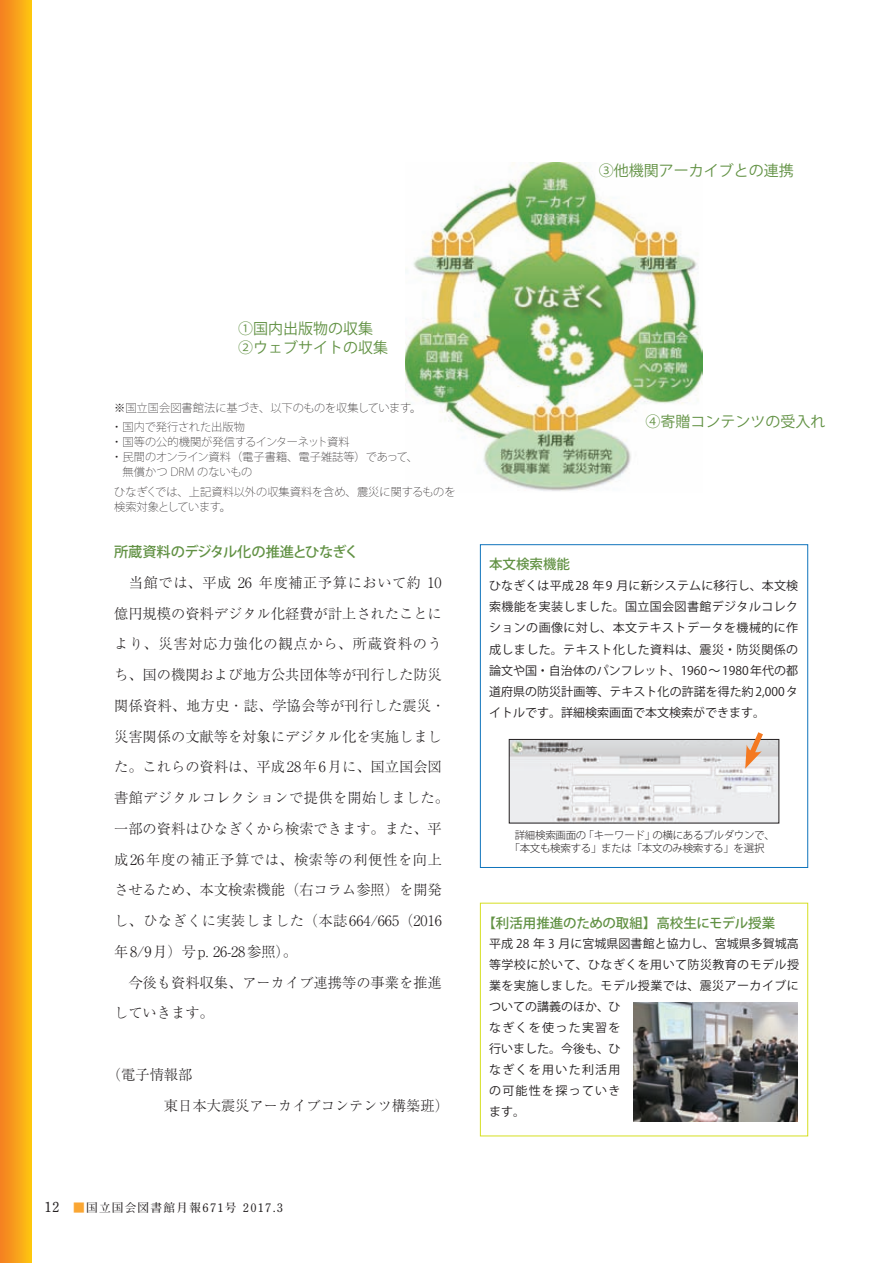
<style>
.page{position:relative;width:893px;height:1263px;background:#fff}
.page>*{position:absolute;margin:0;border:0;box-sizing:border-box;transform-origin:0 0}
.t1{font:15px/19.5px "Koz Go Pro Regular 90 msp RKSJ H";color:#619143}
.t2{font:14.25px/30.8px "Ryumin Pro Light 90 msp RKSJ H";color:#231f20}
.t3{font:14.25px "Koz Go Pro Medium 90 msp RKSJ H";letter-spacing:-.02em;color:#619143}
.t4{font:13.5px "Koz Go Pro Medium 90 msp RKSJ H";color:#619143}
.t5{font:12px/21.3px "Koz Go Pro Regular 90 msp RKSJ H";letter-spacing:.005em;color:#231f20;text-align:justify}
.t6{font:12px/21px "Koz Go Pro Regular 90 msp RKSJ H";letter-spacing:.035em;color:#231f20}
.t7{font:11.7px "Futo Min A101 Pro Bold 90 msp RKSJ H";letter-spacing:.1em;color:#231f20}
.t8{font:11.25px/19.2px "Koz Go Pro Extra Light 90 msp RKSJ H";color:#231f20}
.t9{font:10.5px/13.5px "Koz Go Pro Light 90 msp RKSJ H";letter-spacing:-.03em;color:#231f20}
.s1{font-size:13.8px}
.s2{color:#faa633}
</style>
<div class="page">
<div style="left:0;top:0;width:32px;height:1263px;background:linear-gradient(to right,#f47d23,#fec411)"></div>
<img style="left:405px;top:163px;width:298px;height:328px">
<img style="left:633px;top:1002px;width:165px;height:120px">
<div style="left:480px;top:903px;width:328px;height:233px;border:1px solid #d6df21"></div>
<div style="left:480px;top:544px;width:328px;height:324px;border:1px solid #1074bc"></div>
<img style="left:511px;top:741px;width:266px;height:80px">
<div style="left:509px;top:739px;width:270px;height:84px;border:1px solid #231f20"></div>
<svg style="left:744px;top:732px;width:23px;height:37px"></svg>
<p class="t1" style="left:599px;top:163px;width:197px">③他機関アーカイブとの連携</p>
<p class="t1" style="left:238px;top:320px;width:151px">①国内出版物の収集<br>②ウェブサイトの収集</p>
<p class="t8" style="left:111px;top:400px;width:312px">※国立国会図書館法に基づき、以下のものを収集しています。・国内で発行された出版物</p>
<p class="t8" style="left:111px;top:434px;width:240px">・国等の公的機関が発信するインターネット資料</p>
<p class="t8" style="left:111px;top:449px;width:308px">・民間のオンライン資料（電子書籍、電子雑誌等）であって、</p>
<p class="t8" style="left:123px;top:464px;width:131px">無償かつ DRM のないもの</p>
<p class="t8" style="left:114px;top:485px;width:343px;line-height:15px">ひなぎくでは、上記資料以外の収集資料を含め、震災に関するものを検索対象としています。</p>
<p class="t3" style="left:114px;top:546px;width:246px">所蔵資料のデジタル化の推進とひなぎく</p>
<p class="t2" style="left:114px;top:569px;width:336px">　当館では、平成 26 年度補正予算において約 10億円規模の資料デジタル化経費が計上されたことにより、災害対応力強化の観点から、所蔵資料のうち、国の機関および地方公共団体等が刊行した防災関係資料、地方史・誌、学協会等が刊行した震災・災害関係の文献等を対象にデジタル化を実施しました。これらの資料は、平成28年6月に、国立国会図書館デジタルコレクションで提供を開始しました。一部の資料はひなぎくから検索できます。また、平成26年度の補正予算では、検索等の利便性を向上させるため、本文検索機能（右コラム参照）を開発し、ひなぎくに実装しました（本誌664/665（2016年8/9月）号p. 26-28参照）。<br>　今後も資料収集、アーカイブ連携等の事業を推進していきます。</p>
<p class="t2" style="left:164px;top:1061px;width:286px;text-indent:-57px">（電子情報部<br>東日本大震災アーカイブコンテンツ構築班）</p>
<p class="t7" style="left:45px;top:1203px;width:240px"><span class="s1">12　</span><span class="s2">■</span>国立国会図書館月報671号 2017.3</p>
<p class="t1" style="left:645px;top:414px;width:181px">④寄贈コンテンツの受入れ</p>
<p class="t4" style="left:489px;top:559px;width:82px">本文検索機能</p>
<p class="t5" style="left:489px;top:576px;width:311px">ひなぎくは平成 28 年 9 月に新システムに移行し、本文検索機能を実装しました。国立国会図書館デジタルコレクションの画像に対し、本文テキストデータを機械的に作成しました。テキスト化した資料は、震災・防災関係の論文や国・自治体のパンフレット、1960 ～ 1980 年代の都道府県の防災計画等、テキスト化の許諾を得た約 2,000 タイトルです。詳細検索画面で本文検索ができます。</p>
<p class="t9" style="left:510px;top:829px;width:267px;text-indent:5px">詳細検索画面の「キーワード」の横にあるプルダウンで、「本文も検索する」または「本文のみ検索する」を選択</p>
<p class="t4" style="left:482px;top:917px;width:294px">【利活用推進のための取組】高校生にモデル授業</p>
<p class="t6" style="left:489px;top:934px;width:311px">平成 28 年 3 月に宮城県図書館と協力し、宮城県多賀城高等学校に於いて、ひなぎくを用いて防災教育のモデル授業を実施しました。モデル授業では、震災アーカイブについての講義のほか、ひ<br>なぎくを使った実習を<br>行いました。今後も、ひ<br>なぎくを用いた利活用<br>の可能性を探っていき<br>ます。</p>
</div>
